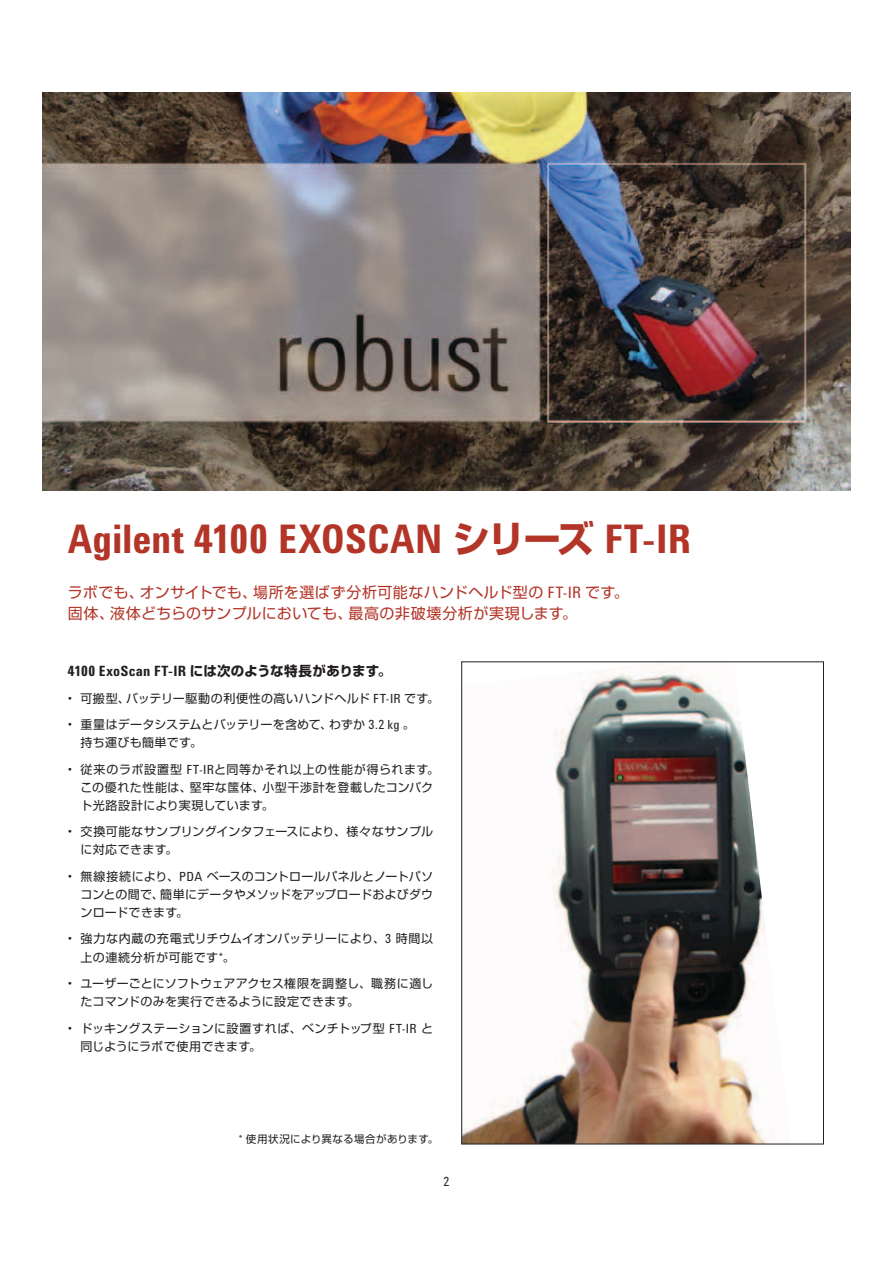
<style>
.page{position:relative;width:893px;height:1263px;background:#fff}
.page>*{position:absolute;margin:0;border:0;box-sizing:border-box;transform-origin:0 0}
.t1{font:700 40.5px "Agilent Condensed CFF";letter-spacing:-.005em;color:#b33528}
.t2{font:15px/21px "Shin Go Pro";letter-spacing:.025em;color:#b33528}
.t3{font:700 14.55px "Agilent Condensed CFF";letter-spacing:.015em;color:#231f20}
.t4{font:12.9px "Agilent Condensed CFF";color:#231f20}
.t5{font:12px/18px "Shin Go Pro";letter-spacing:.025em;color:#231f20}
.t6{font:10.5px "Shin Go Pro";letter-spacing:.035em;color:#231f20}
.s1{font-family:"Shin Go Pro";font-size:37.5px}
.s2{font-family:"Agilent Condensed CFF";font-size:16.2px}
.s3{font-family:"Shin Go Pro";font-size:13.5px}
.s4{font-family:"Agilent Condensed CFF";font-size:12.9px}
.s5{font-family:"Agilent Condensed CFF";font-size:11.4px}
</style>
<div class="page">
<img style="left:43px;top:93px;width:807px;height:397px">
<img style="left:463px;top:667px;width:310px;height:475px">
<h1 class="t1" style="left:68px;top:508px;width:625px">Agilent 4100 EXOSCAN <span class="s1">シリーズ</span> FT-IR</h1>
<p class="t2" style="left:68px;top:580px;width:562px">ラボでも、オンサイトでも、場所を選ばず分析可能なハンドヘルド型の <span class="s2">FT-IR</span> です。固体、液体どちらのサンプルにおいても、最高の非破壊分析が実現します。</p>
<p class="t3" style="left:68px;top:660px;width:325px">4100 ExoScan FT-IR <span class="s3">には次のような特長があります。</span></p>
<p class="t5" style="left:68px;top:688px;width:373px"><span class="s4">•</span> 可搬型、バッテリー駆動の利便性の高いハンドヘルド <span class="s4">FT-IR</span> です。</p>
<p class="t5" style="left:81px;top:714px;width:336px;text-indent:-13px"><span class="s4">•</span> 重量はデータシステムとバッテリーを含めて、わずか <span class="s4">3.2 kg</span> 。持ち運びも簡単です。</p>
<p class="t5" style="left:81px;top:759px;width:360px;text-indent:-13px"><span class="s4">•</span> 従来のラボ設置型 <span class="s4">FT-IR</span>と同等かそれ以上の性能が得られます。この優れた性能は、堅牢な筺体、小型干渉計を登載したコンパクト光路設計により実現しています。</p>
<p class="t5" style="left:80px;top:821px;width:354px;text-indent:-13px"><span class="s4">•</span> 交換可能なサンプリングインタフェースにより、様々なサンプルに対応できます。</p>
<p class="t5" style="left:81px;top:866px;width:354px;text-align:justify;text-indent:-13px"><span class="s4">•</span> 無線接続により、<span class="s4">PDA</span> ベースのコントロールパネルとノートパソコンとの間で、簡単にデータやメソッドをアップロードおよびダウンロードできます。</p>
<p class="t5" style="left:81px;top:928px;width:354px;text-indent:-13px"><span class="s4">•</span> 強力な内蔵の充電式リチウムイオンバッテリーにより、<span class="s4">3</span> 時間以上の連続分析が可能です<span class="s4">*</span>。</p>
<p class="t5" style="left:81px;top:973px;width:354px;text-indent:-13px"><span class="s4">•</span> ユーザーごとにソフトウェアアクセス権限を調整し、職務に適したコマンドのみを実行できるように設定できます。</p>
<p class="t5" style="left:81px;top:1017px;width:354px;text-indent:-13px"><span class="s4">•</span> ドッキングステーションに設置すれば、ベンチトップ型 <span class="s4">FT-IR</span> と同じようにラボで使用できます。</p>
<p class="t6" style="left:238px;top:1130px;width:201px"><span class="s5">*</span> 使用状況により異なる場合があります。</p>
<p class="t4" style="left:443px;top:1172px;width:8px">2</p>
</div>
